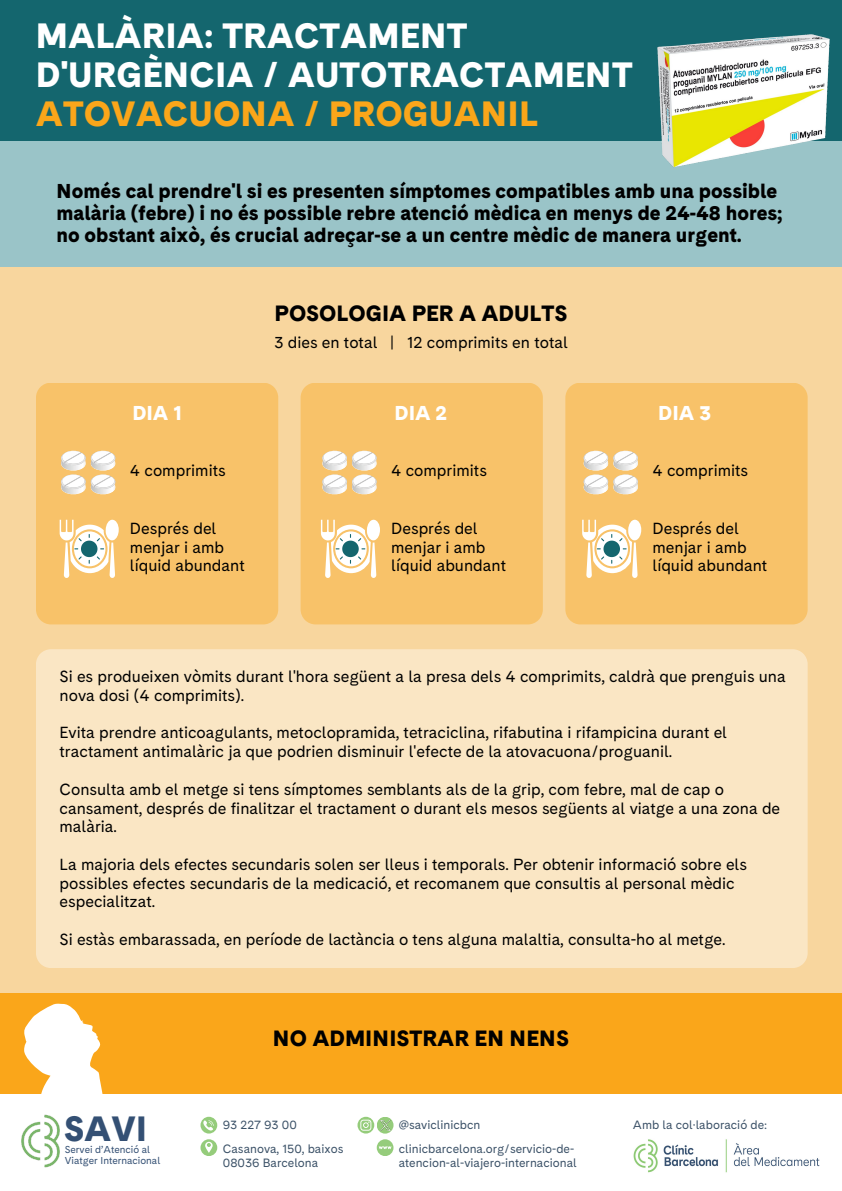
<style>
.page{position:relative;width:842px;height:1191px;background:#fff}
.page>*{position:absolute;margin:0;border:0;box-sizing:border-box;transform-origin:0 0}
.t1{font:900 35px "Cadiz CB";color:#fff}
.t2{font:900 35px "Cadiz CB";color:#faa61a}
.t3{font:900 35px "Cadiz CB";color:#345074}
.t4{font:900 22px "Cadiz CB";color:#000}
.t5{font:900 20px/21.8px "Cadiz CB";color:#000}
.t6{font:900 20px "Cadiz CB";color:#fff}
.t7{font:16px/18.8px "Cadiz CB";color:#000}
.t8{font:12px "Cadiz CB";color:#3c5268}
.t9{font:10px "Cadiz CB";color:#345074}
</style>
<div class="page">
<div style="left:0;top:0;width:842px;height:142px;background:#14666e"></div>
<div style="left:0;top:141px;width:842px;height:135px;background:#9ac4c8"></div>
<div style="left:0;top:266px;width:842px;height:738px;background:#f8d69e"></div>
<img style="left:657px;top:34px;width:173px;height:133px">
<div style="left:36px;top:383px;width:242px;height:241px;background:#f8c269"></div>
<div style="left:301px;top:383px;width:242px;height:241px;background:#f8c269"></div>
<div style="left:565px;top:383px;width:243px;height:241px;background:#f8c269"></div>
<svg style="left:60px;top:450px;width:59px;height:45px;background:#f1ddbb"></svg>
<svg style="left:60px;top:519px;width:59px;height:59px;background:#ebd8b1"></svg>
<svg style="left:321px;top:450px;width:59px;height:45px;background:#f1ddbb"></svg>
<svg style="left:321px;top:519px;width:59px;height:59px;background:#ebd8b1"></svg>
<svg style="left:582px;top:450px;width:60px;height:45px;background:#f1dcba"></svg>
<svg style="left:582px;top:519px;width:59px;height:59px;background:#ebd8b1"></svg>
<div style="left:36px;top:649px;width:772px;height:318px;background:#fae6c4"></div>
<div style="left:0;top:992px;width:842px;height:101px;background:#faa61a"></div>
<svg style="left:0;top:1003px;width:118px;height:91px"></svg>
<svg style="left:200px;top:1116px;width:17px;height:17px"></svg>
<svg style="left:377px;top:1139px;width:16px;height:16px"></svg>
<svg style="left:200px;top:1139px;width:17px;height:16px"></svg>
<svg style="left:357px;top:1116px;width:17px;height:17px"></svg>
<img style="left:21px;top:1114px;width:39px;height:54px">
<svg style="left:377px;top:1116px;width:17px;height:17px"></svg>
<svg style="left:380px;top:1119px;width:10px;height:10px"></svg>
<img style="left:633px;top:1139px;width:187px;height:34px">
<p class="t1" style="left:36px;top:15px;width:433px">MALÀRIA: TRACTAMENT</p>
<p class="t1" style="left:36px;top:53px;width:598px">D'URGÈNCIA / AUTOTRACTAMENT</p>
<p class="t2" style="left:36px;top:92px;width:504px">ATOVACUONA / PROGUANIL</p>
<p class="t5" style="left:56px;top:180px;width:728px">Només cal prendre'l si es presenten símptomes compatibles amb una possible malària (febre) i no és possible rebre atenció mèdica en menys de 24-48 hores; no obstant això, és crucial adreçar-se a un centre mèdic de manera urgent.</p>
<p class="t4" style="left:275px;top:300px;width:294px">POSOLOGIA PER A ADULTS</p>
<p class="t7" style="left:274px;top:332px;width:295px">3 dies en total | 12 comprimits en total</p>
<p class="t6" style="left:132px;top:401px;width:51px">DIA 1</p>
<p class="t6" style="left:395px;top:401px;width:54px">DIA 2</p>
<p class="t6" style="left:658px;top:401px;width:55px">DIA 3</p>
<p class="t7" style="left:130px;top:461px;width:97px">4 comprimits</p>
<p class="t7" style="left:130px;top:519px;width:116px">Després del menjar i amb líquid abundant</p>
<p class="t7" style="left:391px;top:461px;width:97px">4 comprimits</p>
<p class="t7" style="left:391px;top:519px;width:116px">Després del menjar i amb líquid abundant</p>
<p class="t7" style="left:652px;top:461px;width:97px">4 comprimits</p>
<p class="t7" style="left:652px;top:519px;width:116px">Després del menjar i amb líquid abundant</p>
<p class="t7" style="left:60px;top:667px;width:728px">Si es produeixen vòmits durant l'hora següent a la presa dels 4 comprimits, caldrà que prenguis una nova dosi (4 comprimits).</p>
<p class="t7" style="left:60px;top:723px;width:669px">Evita prendre anticoagulants, metoclopramida, tetraciclina, rifabutina i rifampicina durant el tractament antimalàric ja que podrien disminuir l'efecte de la atovacuona/proguanil.</p>
<p class="t7" style="left:60px;top:779px;width:722px">Consulta amb el metge si tens símptomes semblants als de la grip, com febre, mal de cap o cansament, després de finalitzar el tractament o durant els mesos següents al viatge a una zona de malària.</p>
<p class="t7" style="left:60px;top:854px;width:689px">La majoria dels efectes secundaris solen ser lleus i temporals. Per obtenir informació sobre els possibles efectes secundaris de la medicació, et recomanem que consultis al personal mèdic especialitzat.</p>
<p class="t7" style="left:60px;top:929px;width:668px">Si estàs embarassada, en període de lactància o tens alguna malaltia, consulta-ho al metge.</p>
<p class="t3" style="left:64px;top:1107px;width:85px">SAVI</p>
<p class="t9" style="left:65px;top:1143px;width:87px">Servei d’Atenció al</p>
<p class="t9" style="left:65px;top:1153px;width:97px">Viatger Internacional</p>
<p class="t4" style="left:273px;top:1024px;width:298px">NO ADMINISTRAR EN NENS</p>
<p class="t8" style="left:223px;top:1117px;width:76px">93 227 93 00</p>
<p class="t8" style="left:399px;top:1117px;width:83px">@saviclinicbcn</p>
<p class="t8" style="left:399px;top:1141px;width:177px">clinicbarcelona.org/servicio-de-</p>
<p class="t8" style="left:399px;top:1155px;width:180px">atencion-al-viajero-internacional</p>
<p class="t8" style="left:223px;top:1141px;width:122px">Casanova, 150, baixos</p>
<p class="t8" style="left:223px;top:1155px;width:97px">08036 Barcelona</p>
<p class="t8" style="left:633px;top:1117px;width:136px">Amb la col·laboració de:</p>
</div>
